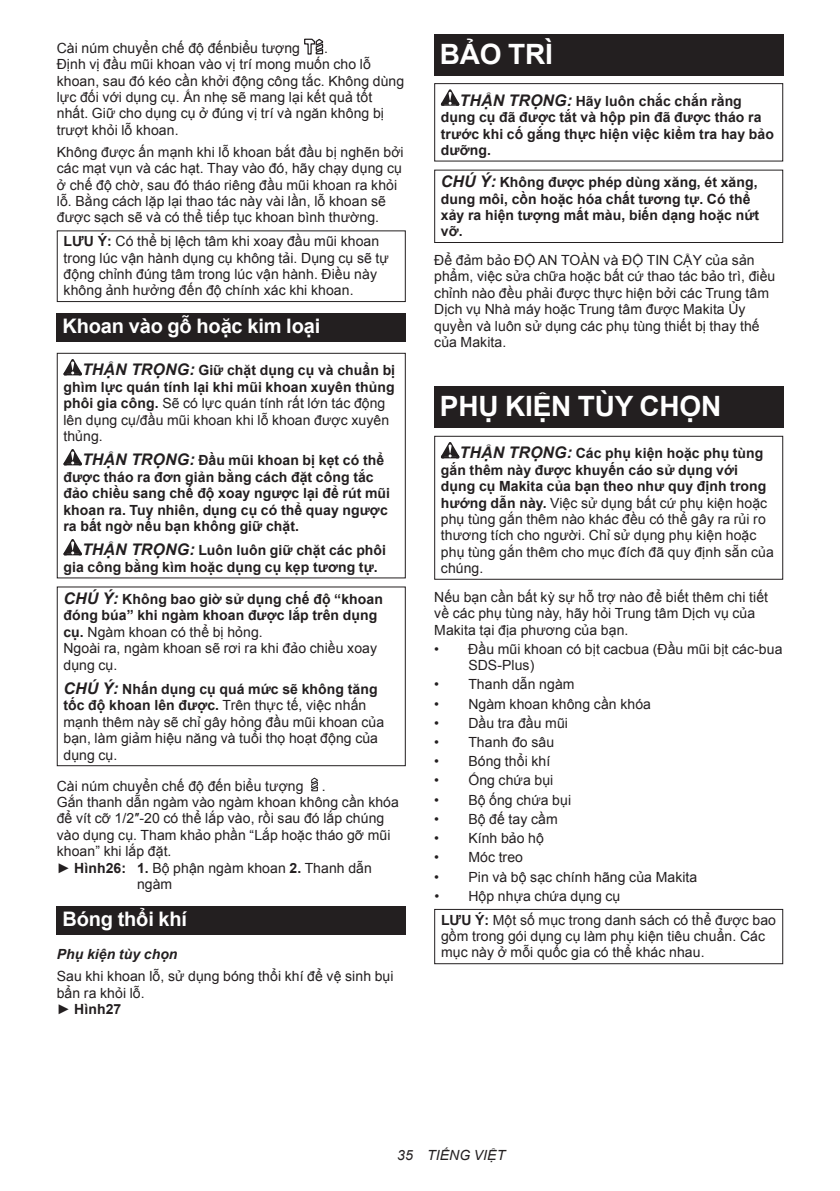
<style>
.page{position:relative;width:840px;height:1191px;background:#fff}
.page>*{position:absolute;margin:0;border:0;box-sizing:border-box;transform-origin:0 0}
.t1{font:700 28px "Arial";letter-spacing:-.01em;color:#fff}
.t2{font:700 20px "Arial";letter-spacing:-.01em;color:#fff}
.t3{font:14px/16.4px "Arial";letter-spacing:.005em;color:#231f20}
.t4{font:700 14px/16.4px "Arial";letter-spacing:.005em;color:#231f20}
.t5{font:italic 700 14px "Arial";letter-spacing:.005em;color:#231f20}
.t6{font:italic 14px "Arial";letter-spacing:.005em;color:#231f20}
.s1{font-weight:700}
.s2{font-weight:700;font-style:italic;font-size:16px}
.s3{font-style:italic;font-size:16px}
</style>
<div class="page">
<svg style="left:304px;top:38px;width:20px;height:17px"></svg>
<div style="left:57px;top:230px;width:348px;height:72px;border:1px solid #231f20"></div>
<div style="left:57px;top:313px;width:348px;height:29px;background:#231f20"></div>
<svg style="left:63px;top:359px;width:19px;height:16px"></svg>
<svg style="left:63px;top:449px;width:19px;height:16px"></svg>
<svg style="left:63px;top:539px;width:19px;height:16px"></svg>
<div style="left:57px;top:353px;width:348px;height:225px;border:1px solid #231f20"></div>
<div style="left:57px;top:586px;width:348px;height:180px;border:1px solid #231f20"></div>
<svg style="left:311px;top:777px;width:7px;height:14px"></svg>
<div style="left:57px;top:906px;width:348px;height:28px;background:#231f20"></div>
<div style="left:434px;top:34px;width:348px;height:41px;background:#231f20"></div>
<svg style="left:440px;top:89px;width:19px;height:17px"></svg>
<div style="left:434px;top:83px;width:348px;height:79px;border:1px solid #231f20"></div>
<div style="left:434px;top:170px;width:348px;height:73px;border:1px solid #231f20"></div>
<div style="left:434px;top:387px;width:348px;height:41px;background:#231f20"></div>
<svg style="left:440px;top:442px;width:19px;height:16px"></svg>
<div style="left:434px;top:436px;width:348px;height:144px;border:1px solid #231f20"></div>
<div style="left:434px;top:909px;width:348px;height:55px;border:1px solid #231f20"></div>
<p class="t3" style="left:57px;top:40px;width:245px">Cài núm chuyển chế độ đếnbiểu tượng</p>
<p class="t3" style="left:57px;top:40px;width:349px;text-indent:267px">.<br>Định vị đầu mũi khoan vào vị trí mong muốn cho lỗ khoan, sau đó kéo cần khởi động công tắc. Không dùng lực đối với dụng cụ. Ấn nhẹ sẽ mang lại kết quả tốt nhất. Giữ cho dụng cụ ở đúng vị trí và ngăn không bị trượt khỏi lỗ khoan.</p>
<p class="t3" style="left:57px;top:144px;width:348px">Không được ấn mạnh khi lỗ khoan bắt đầu bị nghẽn bởi các mạt vụn và các hạt. Thay vào đó, hãy chạy dụng cụ ở chế độ chờ, sau đó tháo riêng đầu mũi khoan ra khỏi lỗ. Bằng cách lặp lại thao tác này vài lần, lỗ khoan sẽ được sạch sẽ và có thể tiếp tục khoan bình thường.</p>
<p class="t3" style="left:64px;top:233px;width:326px"><span class="s1">LƯU Ý:</span> Có thể bị lệch tâm khi xoay đầu mũi khoan trong lúc vận hành dụng cụ không tải. Dụng cụ sẽ tự động chỉnh đúng tâm trong lúc vận hành. Điều này không ảnh hưởng đến độ chính xác khi khoan.</p>
<h2 class="t2" style="left:62px;top:313px;width:259px">Khoan vào gỗ hoặc kim loại</h2>
<p class="t3" style="left:63px;top:362px;width:333px;text-indent:19px"><span class="s2">THẬN TRỌNG:</span> <span class="s1">Giữ chặt dụng cụ và chuẩn bị ghìm lực quán tính lại khi mũi khoan xuyên thủng phôi gia công.</span> Sẽ có lực quán tính rất lớn tác động lên dụng cụ/đầu mũi khoan khi lỗ khoan được xuyên thủng.</p>
<p class="t4" style="left:63px;top:453px;width:328px;text-indent:19px"><span class="s3">THẬN TRỌNG:</span> Đầu mũi khoan bị kẹt có thể được tháo ra đơn giản bằng cách đặt công tắc đảo chiều sang chế độ xoay ngược lại để rút mũi khoan ra. Tuy nhiên, dụng cụ có thể quay ngược ra bất ngờ nếu bạn không giữ chặt.</p>
<p class="t4" style="left:63px;top:542px;width:324px;text-indent:19px"><span class="s3">THẬN TRỌNG:</span> Luôn luôn giữ chặt các phôi gia công bằng kìm hoặc dụng cụ kẹp tương tự.</p>
<p class="t3" style="left:63px;top:591px;width:321px"><span class="s2">CHÚ Ý:</span> <span class="s1">Không bao giờ sử dụng chế độ “khoan đóng búa” khi ngàm khoan được lắp trên dụng cụ.</span> Ngàm khoan có thể bị hỏng.<br>Ngoài ra, ngàm khoan sẽ rơi ra khi đảo chiều xoay dụng cụ.</p>
<p class="t3" style="left:63px;top:681px;width:322px"><span class="s2">CHÚ Ý:</span> <span class="s1">Nhấn dụng cụ quá mức sẽ không tăng tốc độ khoan lên được.</span> Trên thực tế, việc nhấn mạnh thêm này sẽ chỉ gây hỏng đầu mũi khoan của bạn, làm giảm hiệu năng và tuổi thọ hoạt động của dụng cụ.</p>
<p class="t3" style="left:57px;top:777px;width:248px">Cài núm chuyển chế độ đến biểu tượng</p>
<p class="t3" style="left:321px;top:777px;width:5px">.</p>
<p class="t3" style="left:57px;top:794px;width:343px">Gắn thanh dẫn ngàm vào ngàm khoan không cần khóa</p>
<p class="t3" style="left:57px;top:810px;width:329px">để vít cỡ 1/2″-20 có thể lắp vào, rồi sau đó lắp chúng</p>
<p class="t3" style="left:57px;top:827px;width:335px">vào dụng cụ. Tham khảo phần “Lắp hoặc tháo gỡ mũi</p>
<p class="t3" style="left:57px;top:843px;width:116px">khoan” khi lắp đặt.</p>
<p class="t3" style="left:57px;top:859px;width:316px">► <span class="s1">Hình26: 1.</span> Bộ phận ngàm khoan <span class="s1">2.</span> Thanh dẫn</p>
<p class="t3" style="left:137px;top:876px;width:37px">ngàm</p>
<h2 class="t2" style="left:62px;top:905px;width:126px">Bóng thổi khí</h2>
<p class="t5" style="left:57px;top:945px;width:122px">Phụ kiện tùy chọn</p>
<p class="t3" style="left:57px;top:968px;width:338px">Sau khi khoan lỗ, sử dụng bóng thổi khí để vệ sinh bụi bẩn ra khỏi lỗ.<br>► <span class="s1">Hình27</span></p>
<h1 class="t1" style="left:439px;top:35px;width:114px">BẢO TRÌ</h1>
<p class="t4" style="left:440px;top:93px;width:334px;text-indent:19px"><span class="s3">THẬN TRỌNG:</span> Hãy luôn chắc chắn rằng dụng cụ đã được tắt và hộp pin đã được tháo ra trước khi cố gắng thực hiện việc kiểm tra hay bảo dưỡng.</p>
<p class="t4" style="left:440px;top:174px;width:320px"><span class="s3">CHÚ Ý:</span> Không được phép dùng xăng, ét xăng, dung môi, cồn hoặc hóa chất tương tự. Có thể xảy ra hiện tượng mất màu, biến dạng hoặc nứt vỡ.</p>
<p class="t3" style="left:434px;top:252px;width:342px">Để đảm bảo ĐỘ AN TOÀN và ĐỘ TIN CẬY của sản phẩm, việc sửa chữa hoặc bất cứ thao tác bảo trì, điều chỉnh nào đều phải được thực hiện bởi các Trung tâm Dịch vụ Nhà máy hoặc Trung tâm được Makita Ủy quyền và luôn sử dụng các phụ tùng thiết bị thay thế của Makita.</p>
<h1 class="t1" style="left:439px;top:388px;width:283px">PHỤ KIỆN TÙY CHỌN</h1>
<p class="t3" style="left:440px;top:445px;width:334px;text-indent:19px"><span class="s2">THẬN TRỌNG:</span> <span class="s1">Các phụ kiện hoặc phụ tùng gắn thêm này được khuyến cáo sử dụng với dụng cụ Makita của bạn theo như quy định trong hướng dẫn này.</span> Việc sử dụng bất cứ phụ kiện hoặc phụ tùng gắn thêm nào khác đều có thể gây ra rủi ro thương tích cho người. Chỉ sử dụng phụ kiện hoặc phụ tùng gắn thêm cho mục đích đã quy định sẵn của chúng.</p>
<p class="t3" style="left:434px;top:589px;width:335px">Nếu bạn cần bất kỳ sự hỗ trợ nào để biết thêm chi tiết về các phụ tùng này, hãy hỏi Trung tâm Dịch vụ của<br>Makita tại địa phương của bạn.</p>
<p class="t3" style="left:468px;top:641px;width:315px;text-indent:-34px">• Đầu mũi khoan có bịt cacbua (Đầu mũi bịt các-bua<br>SDS-Plus)</p>
<p class="t3" style="left:434px;top:676px;width:142px">• Thanh dẫn ngàm</p>
<p class="t3" style="left:434px;top:695px;width:218px">• Ngàm khoan không cần khóa</p>
<p class="t3" style="left:434px;top:715px;width:135px">• Dầu tra đầu mũi</p>
<p class="t3" style="left:434px;top:734px;width:121px">• Thanh đo sâu</p>
<p class="t3" style="left:434px;top:753px;width:117px">• Bóng thổi khí</p>
<p class="t3" style="left:434px;top:772px;width:120px">• Ống chứa bụi</p>
<p class="t3" style="left:434px;top:791px;width:138px">• Bộ ống chứa bụi</p>
<p class="t3" style="left:434px;top:811px;width:125px">• Bộ đế tay cầm</p>
<p class="t3" style="left:434px;top:830px;width:111px">• Kính bảo hộ</p>
<p class="t3" style="left:434px;top:849px;width:90px">• Móc treo</p>
<p class="t3" style="left:434px;top:868px;width:264px">• Pin và bộ sạc chính hãng của Makita</p>
<p class="t3" style="left:441px;top:884px;width:336px;line-height:23.8px;text-indent:-7px">• Hộp nhựa chứa dụng cụ<br><span class="s1">LƯU Ý:</span> Một số mục trong danh sách có thể được bao</p>
<p class="t3" style="left:441px;top:928px;width:325px">gồm trong gói dụng cụ làm phụ kiện tiêu chuẩn. Các mục này ở mỗi quốc gia có thể khác nhau.</p>
<p class="t6" style="left:397px;top:1146px;width:109px">35 TIẾNG VIỆT</p>
</div>
